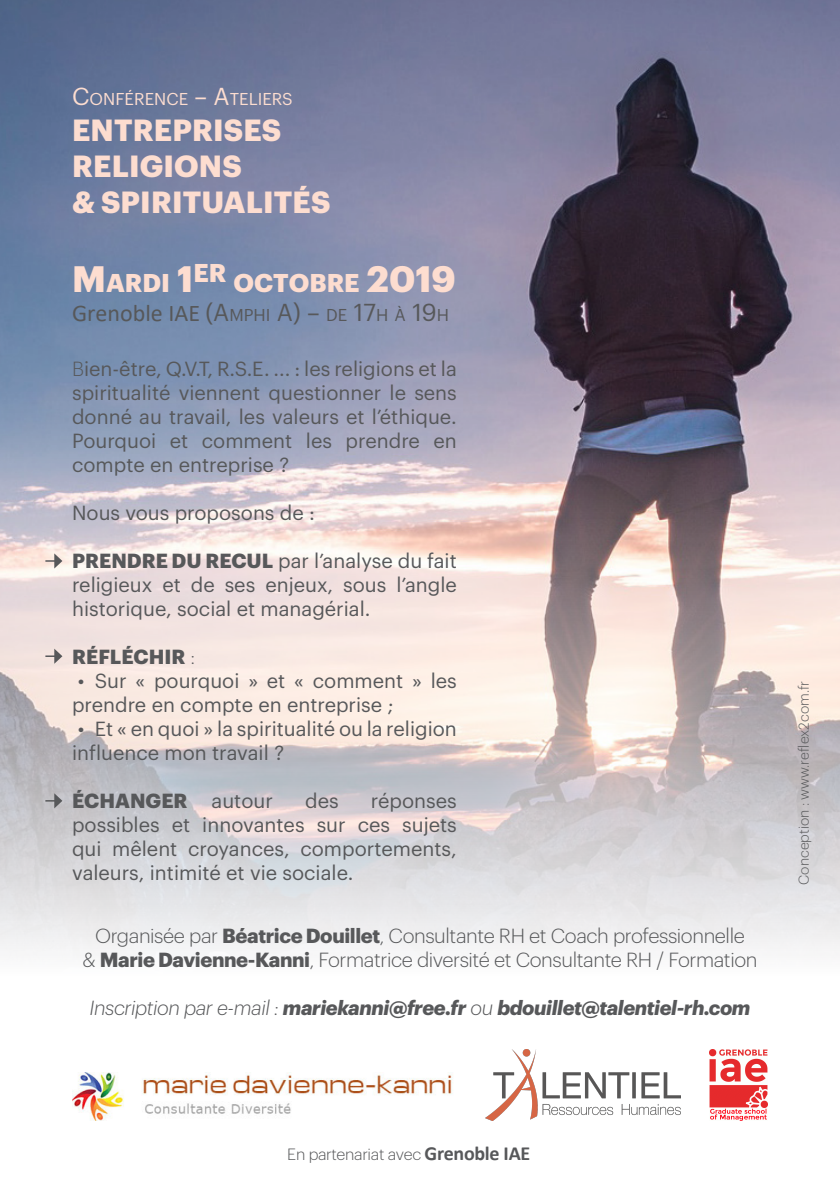
<style>
.page{position:relative;width:840px;height:1191px;background:#fff}
.page>*{position:absolute;margin:0;border:0;box-sizing:border-box;transform-origin:0 0}
.t1{font:700 30px/36px "Graphik";letter-spacing:.005em;color:#fdddd0}
.t2{font:700 25.2px "Graphik";color:#fdddd0}
.t3{font:24px "Calibri";color:#57585a}
.t4{font:20px/24px "Graphik";color:#57585a;text-align:justify}
.t5{font:300 20px "Graphik";letter-spacing:-.02em;color:#57585a}
.t6{font:italic 700 20px "Graphik";letter-spacing:-.02em;color:#57585a}
.t7{font:700 20px "Graphik";color:#57585a}
.t8{font:16.8px "Graphik";color:#fdddd0}
.t9{font:300 16px "Graphik";letter-spacing:-.02em;color:#57585a}
.t10{font:300 14px "Graphik";color:#57585a}
.s1{font-size:24px}
.s2{font-size:36px}
.s3{font-family:"Graphik"}
.s4{font-family:"Graphik";font-size:16.8px}
.s5{font-weight:300}
.s6{font-weight:700}
.s7{font-weight:400}
.s8{font-family:"Calibri";font-weight:700;font-size:20px}
</style>
<div class="page">
<img style="left:0;top:0;width:839px;height:1121px">
<img style="left:708px;top:1049px;width:59px;height:71px">
<img style="left:485px;top:1049px;width:195px;height:71px">
<img style="left:72px;top:1072px;width:384px;height:48px">
<svg style="left:45px;top:553px;width:17px;height:15px"></svg>
<svg style="left:45px;top:648px;width:17px;height:16px"></svg>
<svg style="left:45px;top:793px;width:17px;height:15px"></svg>
<p class="t8" style="left:72px;top:86px;width:222px"><span class="s1">C</span>ONFÉRENCE <span class="s1">– A</span>TELIERS</p>
<p class="t1" style="left:72px;top:109px;width:260px">ENTREPRISES<br>RELIGIONS<br>&amp; SPIRITUALITÉS</p>
<p class="t2" style="left:72px;top:263px;width:385px"><span class="s2">M</span>ARDI <span class="s2">1</span>ER OCTOBRE <span class="s2">2019</span></p>
<p class="t3" style="left:72px;top:296px;width:378px">Grenoble IAE <span class="s3">(A</span><span class="s4">MPHI</span> <span class="s3">A) –</span> <span class="s4">DE</span> <span class="s3">17</span><span class="s4">H À</span> <span class="s3">19</span><span class="s4">H</span></p>
<p class="t4" style="left:72px;top:354px;width:386px"><span class="s5">B</span>ien-être, Q.V.T, R.S.E. ... : les religions et la spiritualité viennent questionner le sens donné au travail, les valeurs et l’éthique.<br>Pourquoi et comment les prendre en compte en entreprise ?</p>
<p class="t4" style="left:72px;top:498px;width:244px">Nous vous proposons de :</p>
<p class="t4" style="left:72px;top:546px;width:386px"><span class="s6">PRENDRE DU RECUL</span> par l’analyse du fait religieux et de ses enjeux, sous l’angle historique, social et managérial.</p>
<p class="t7" style="left:72px;top:641px;width:124px">RÉFLÉCHIR <span class="s5">:</span></p>
<p class="t4" style="left:72px;top:666px;width:386px">• Sur « pourquoi » et « comment » les prendre en compte en entreprise ;</p>
<p class="t4" style="left:72px;top:714px;width:386px">• Et « en quoi » la spiritualité ou la religion influence mon travail ?</p>
<p class="t7" style="left:72px;top:785px;width:202px">ÉCHANGER <span class="s7">autour</span></p>
<p class="t4" style="left:305px;top:786px;width:35px">des</p>
<p class="t4" style="left:72px;top:786px;width:386px;text-indent:299px">réponses possibles et innovantes sur ces sujets qui mêlent croyances, comportements, valeurs, intimité et vie sociale.</p>
<p class="t5" style="left:95px;top:921px;width:650px">Organisée par <span class="s6">Béatrice Douillet</span>, Consultante RH et Coach professionnelle</p>
<p class="t5" style="left:82px;top:945px;width:676px">&amp; <span class="s6">Marie Davienne-Kanni</span>, Formatrice diversité et Consultante RH / Formation</p>
<p class="t6" style="left:89px;top:992px;width:662px"><span class="s5">Inscription par e-mail :</span> mariekanni@free.fr <span class="s5">ou</span> bdouillet@talentiel-rh.com</p>
<p class="t10" style="left:793px;top:884px;width:205px;rotate:-90deg">Conception : www.reflex2com.fr</p>
<p class="t9" style="left:287px;top:1143px;width:244px">En partenariat avec <span class="s8">Grenoble IAE</span></p>
</div>
